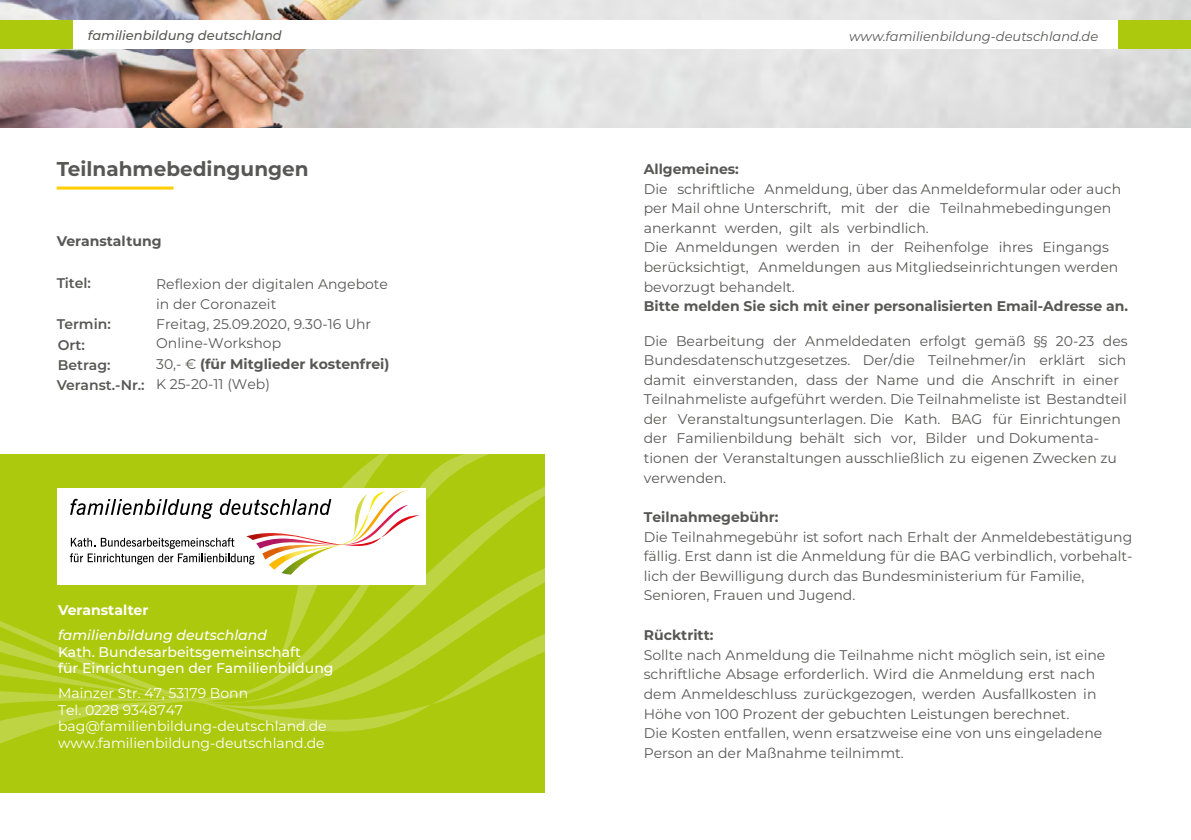
<style>
.page{position:relative;width:1191px;height:840px;background:#fff}
.page>*{position:absolute;margin:0;border:0;box-sizing:border-box;transform-origin:0 0}
.t1{font:700 20px "Montserrat";color:#575756}
.t2{font:14px/19.6px "Montserrat";color:#575756}
.t3{font:14px/16.6px "Montserrat";color:#fff}
.t4{font:500 14px/16.8px "Montserrat";color:#fff}
.t5{font:italic 500 14px/24.8px "Montserrat";color:#fff}
.t6{font:600 14px "Montserrat";color:#575756}
.t7{font:700 14px "Montserrat";color:#575756}
.t8{font:italic 13px "Montserrat";color:#575756}
.t9{font:italic 500 13px "Montserrat";color:#575756}
.s1{font-weight:700}
.s2{font-weight:700;font-style:normal}
</style>
<div class="page">
<img style="left:0;top:0;width:1191px;height:128px">
<hr style="left:57px;top:186px;width:116px;height:3px;background:#fc0">
<svg style="left:0;top:454px;width:544px;height:338px;background:#aec912"></svg>
<div style="left:0;top:20px;width:1191px;height:29px;background:#fff"></div>
<div style="left:0;top:20px;width:73px;height:29px;background:#adc90e"></div>
<div style="left:1118px;top:20px;width:73px;height:29px;background:#adc90e"></div>
<div style="left:57px;top:488px;width:368px;height:96px;background:#fff"></div>
<svg style="left:70px;top:454px;width:474px;height:292px"></svg>
<p class="t9" style="left:88px;top:26px;width:195px">familienbildung deutschland</p>
<p class="t8" style="left:849px;top:27px;width:250px">www.familienbildung-deutschland.de</p>
<p class="t1" style="left:57px;top:154px;width:253px">Teilnahmebedingungen</p>
<p class="t7" style="left:57px;top:231px;width:106px">Veranstaltung</p>
<p class="t6" style="left:57px;top:273px;width:36px">Titel:</p>
<p class="t6" style="left:57px;top:314px;width:55px">Termin:</p>
<p class="t6" style="left:58px;top:335px;width:29px">Ort:</p>
<p class="t6" style="left:58px;top:355px;width:54px">Betrag:</p>
<p class="t6" style="left:57px;top:374px;width:89px">Veranst.-Nr.:</p>
<p class="t2" style="left:156px;top:273px;width:235px">Reflexion der digitalen Angebote in der Coronazeit<br>Freitag, 25.09.2020, 9.30-16 Uhr<br>Online-Workshop<br>30,- € <span class="s1">(für Mitglieder kostenfrei)<br></span>K 25-20-11 (Web)</p>
<p class="t5" style="left:58px;top:596px;width:210px"><span class="s2">Veranstalter<br></span>familienbildung deutschland</p>
<p class="t4" style="left:58px;top:642px;width:277px">Kath. Bundesarbeitsgemeinschaft<br>für Einrichtungen der Familienbildung</p>
<p class="t3" style="left:58px;top:684px;width:270px">Mainzer Str. 47, 53179 Bonn<br>Tel. 0228 9348747 bag@familienbildung-deutschland.de www.familienbildung-deutschland.de</p>
<p class="t2" style="left:644px;top:159px;width:486px"><span class="s1">Allgemeines:<br></span>Die schriftliche Anmeldung, über das Anmeldeformular oder auch per Mail ohne Unterschrift, mit der die Teilnahmebedingungen anerkannt werden, gilt als verbindlich.<br>Die Anmeldungen werden in der Reihenfolge ihres Eingangs berücksichtigt, Anmeldungen aus Mitgliedseinrichtungen werden bevorzugt behandelt.<br><span class="s1">Bitte melden Sie sich mit einer personalisierten Email-Adresse an.</span></p>
<p class="t2" style="left:644px;top:330px;width:485px">Die Bearbeitung der Anmeldedaten erfolgt gemäß §§ 20-23 des Bundesdatenschutzgesetzes. Der/die Teilnehmer/in erklärt sich damit einverstanden, dass der Name und die Anschrift in einer Teilnahmeliste aufgeführt werden. Die Teilnahmeliste ist Bestandteil der Veranstaltungsunterlagen. Die Kath. BAG für Einrichtungen der Familienbildung behält sich vor, Bilder und Dokumenta&shy;tionen der Veranstaltungen ausschließlich zu eigenen Zwecken zu verwenden.</p>
<p class="t2" style="left:644px;top:507px;width:490px"><span class="s1">Teilnahmegebühr:<br></span>Die Teilnahmegebühr ist sofort nach Erhalt der Anmeldebestätigung fällig. Erst dann ist die Anmeldung für die BAG verbindlich, vorbehalt&shy;lich der Bewilligung durch das Bundesministerium für Familie, Senioren, Frauen und Jugend.</p>
<p class="t2" style="left:644px;top:624px;width:463px"><span class="s1">Rücktritt:<br></span>Sollte nach Anmeldung die Teilnahme nicht möglich sein, ist eine schriftliche Absage erforderlich. Wird die Anmeldung erst nach dem Anmeldeschluss zurückgezogen, werden Ausfallkosten in Höhe von 100 Prozent der gebuchten Leistungen berechnet.<br>Die Kosten entfallen, wenn ersatzweise eine von uns eingeladene Person an der Maßnahme teilnimmt.</p>
</div>
